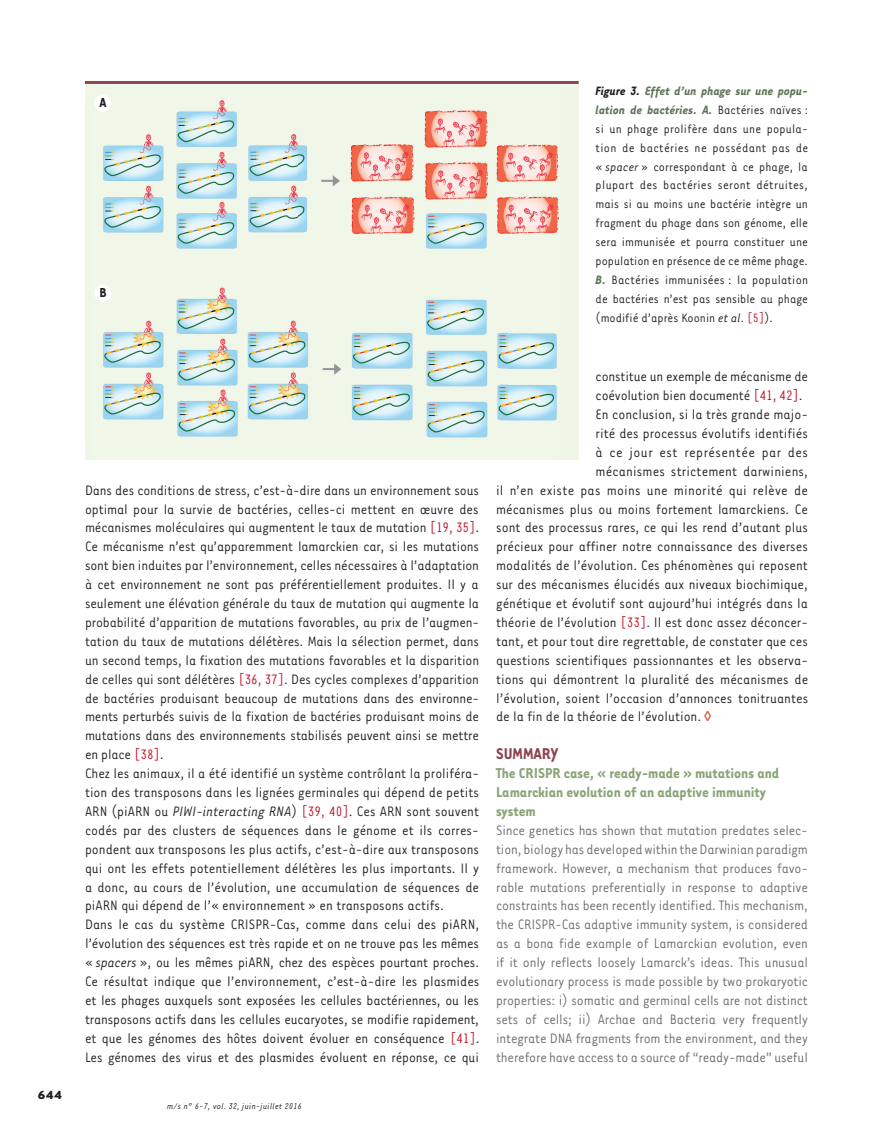
<style>
.page{position:relative;width:893px;height:1148px;background:#fff}
.page>*{position:absolute;margin:0;border:0;box-sizing:border-box;transform-origin:0 0}
.t1{font:700 18px "Tarzana Narrow";color:#8d454f}
.t2{font:700 16.5px/18.9px "Tarzana Narrow";color:#8ba479}
.t3{font:15.75px/18.9px "Tarzana Narrow";letter-spacing:-.005em;color:#231f20}
.t4{font:15.75px/18.9px "Tarzana Narrow";letter-spacing:-.01em;color:#6c6d70;text-align:justify}
.t5{font:15.75px "Tarzana Narrow";letter-spacing:.015em;color:#231f20}
.t6{font:15.75px "Tarzana Narrow";letter-spacing:.03em;color:#231f20}
.t7{font:700 15px "Tarzana Narrow";color:#231f20}
.t8{font:13.95px/18.9px "Tarzana Narrow";color:#231f20;text-align:justify}
.t9{font:700 13.5px "Tarzana Wide";color:#231f20}
.t10{font:italic 9.75px "Tarzana Narrow";letter-spacing:.025em;color:#231f20}
.s1{font-weight:700;font-style:italic}
.s2{font-weight:700;font-style:italic;color:#5f7659}
.s3{font-style:italic}
.s4{color:#c11527}
</style>
<div class="page">
<div style="left:85px;top:81px;width:494px;height:378px;background:#eff6e8"></div>
<img style="left:95px;top:94px;width:463px;height:344px">
<div style="left:94px;top:95px;width:17px;height:17px;background:#fff;border-radius:50%"></div>
<div style="left:94px;top:284px;width:17px;height:17px;background:#fff;border-radius:50%"></div>
<hr style="left:85px;top:81px;width:494px;height:3px;background:#8d454f">
<p class="t9" style="left:38px;top:1086px;width:26px">644</p>
<p class="t7" style="left:100px;top:93px;width:9px">A</p>
<p class="t7" style="left:100px;top:283px;width:9px">B</p>
<p class="t8" style="left:596px;top:81px;width:214px"><span class="s1">Figure 3.</span> <span class="s2">Effet d’un phage sur une popu&shy;lation de bactéries. A.</span> Bactéries naïves : si un phage prolifère dans une popula&shy;tion de bactéries ne possédant pas de « <span class="s3">spacer</span> » correspondant à ce phage, la plupart des bactéries seront détruites, mais si au moins une bactérie intègre un fragment du phage dans son génome, elle sera immunisée et pourra constituer une population en présence de ce même phage.<br><span class="s2">B.</span> Bactéries immunisées : la population de bactéries n’est pas sensible au phage (modifié d’après Koonin <span class="s3">et al</span>. <span class="s4">[5]</span>).</p>
<p class="t3" style="left:85px;top:480px;width:396px">Dans des conditions de stress, c’est-à-dire dans un environnement sous optimal pour la survie de bactéries, celles-ci mettent en œuvre des mécanismes moléculaires qui augmentent le taux de mutation <span class="s4">[19, 35]</span>.<br>Ce mécanisme n’est qu’apparemment lamarckien car, si les mutations sont bien induites par l’environnement, celles nécessaires à l’adaptation à cet environnement ne sont pas préférentiellement produites. Il y a seulement une élévation générale du taux de mutation qui augmente la probabilité d’apparition de mutations favorables, au prix de l’augmen&shy;tation du taux de mutations délétères. Mais la sélection permet, dans un second temps, la fixation des mutations favorables et la disparition de celles qui sont délétères <span class="s4">[36, 37]</span>. Des cycles complexes d’apparition de bactéries produisant beaucoup de mutations dans des environne&shy;ments perturbés suivis de la fixation de bactéries produisant moins de mutations dans des environnements stabilisés peuvent ainsi se mettre en place <span class="s4">[38]</span>.<br>Chez les animaux, il a été identifié un système contrôlant la proliféra&shy;tion des transposons dans les lignées germinales qui dépend de petits ARN (piARN ou <span class="s3">PIWI-interacting RNA</span>) <span class="s4">[39, 40]</span>. Ces ARN sont souvent codés par des clusters de séquences dans le génome et ils corres&shy;pondent aux transposons les plus actifs, c’est-à-dire aux transposons qui ont les effets potentiellement délétères les plus importants. Il y a donc, au cours de l’évolution, une accumulation de séquences de piARN qui dépend de l’« environnement » en transposons actifs.<br>Dans le cas du système CRISPR-Cas, comme dans celui des piARN, l’évolution des séquences est très rapide et on ne trouve pas les mêmes « <span class="s3">spacers</span> », ou les mêmes piARN, chez des espèces pourtant proches.<br>Ce résultat indique que l’environnement, c’est-à-dire les plasmides et les phages auxquels sont exposées les cellules bactériennes, ou les transposons actifs dans les cellules eucaryotes, se modifie rapidement, et que les génomes des hôtes doivent évoluer en conséquence <span class="s4">[41]</span>.<br>Les génomes des virus et des plasmides évoluent en réponse, ce qui</p>
<p class="t10" style="left:167px;top:1100px;width:136px">m/s n° 6-7, vol. 32, juin-juillet 2016</p>
<p class="t3" style="left:596px;top:366px;width:214px">constitue un exemple de mécanisme de</p>
<p class="t3" style="left:596px;top:385px;width:208px">coévolution bien documenté <span class="s4">[41, 42]</span>.</p>
<p class="t3" style="left:596px;top:404px;width:214px">En conclusion, si la très grande majo-</p>
<p class="t3" style="left:596px;top:423px;width:214px">rité des processus évolutifs identifiés</p>
<p class="t6" style="left:596px;top:443px;width:214px">à ce jour est représentée par des</p>
<p class="t3" style="left:596px;top:461px;width:214px">mécanismes strictement darwiniens,</p>
<p class="t5" style="left:496px;top:480px;width:313px">il n’en existe pas moins une minorité qui relève de</p>
<p class="t3" style="left:496px;top:499px;width:313px">mécanismes plus ou moins fortement lamarckiens. Ce</p>
<p class="t3" style="left:496px;top:518px;width:313px">sont des processus rares, ce qui les rend d’autant plus</p>
<p class="t3" style="left:496px;top:536px;width:313px">précieux pour affiner notre connaissance des diverses</p>
<p class="t3" style="left:496px;top:555px;width:313px">modalités de l’évolution. Ces phénomènes qui reposent</p>
<p class="t3" style="left:496px;top:574px;width:313px">sur des mécanismes élucidés aux niveaux biochimique,</p>
<p class="t3" style="left:496px;top:593px;width:313px">génétique et évolutif sont aujourd’hui intégrés dans la</p>
<p class="t3" style="left:496px;top:612px;width:313px">théorie de l’évolution <span class="s4">[33]</span>. Il est donc assez déconcer-</p>
<p class="t3" style="left:496px;top:631px;width:313px">tant, et pour tout dire regrettable, de constater que ces</p>
<p class="t3" style="left:496px;top:650px;width:313px">questions scientifiques passionnantes et les observa-</p>
<p class="t3" style="left:496px;top:669px;width:314px">tions qui démontrent la pluralité des mécanismes de</p>
<p class="t3" style="left:496px;top:688px;width:314px">l’évolution, soient l’occasion d’annonces tonitruantes</p>
<p class="t3" style="left:496px;top:707px;width:207px">de la fin de la théorie de l’évolution.</p>
<p class="t1" style="left:496px;top:743px;width:64px">SUMMARY</p>
<p class="t2" style="left:496px;top:763px;width:285px">The CRISPR case, « ready-made » mutations and<br>Lamarckian evolution of an adaptive immunity system</p>
<p class="t4" style="left:496px;top:820px;width:313px">Since genetics has shown that mutation predates selec&shy;tion, biology has developed within the Darwinian paradigm framework. However, a mechanism that produces favo&shy;rable mutations preferentially in response to adaptive constraints has been recently identified. This mechanism, the CRISPR-Cas adaptive immunity system, is considered as a bona fide example of Lamarckian evolution, even if it only reflects loosely Lamarck’s ideas. This unusual evolutionary process is made possible by two prokaryotic properties: i) somatic and germinal cells are not distinct sets of cells; ii) Archae and Bacteria very frequently integrate DNA fragments from the environment, and they therefore have access to a source of “ready-made” useful</p>
</div>
